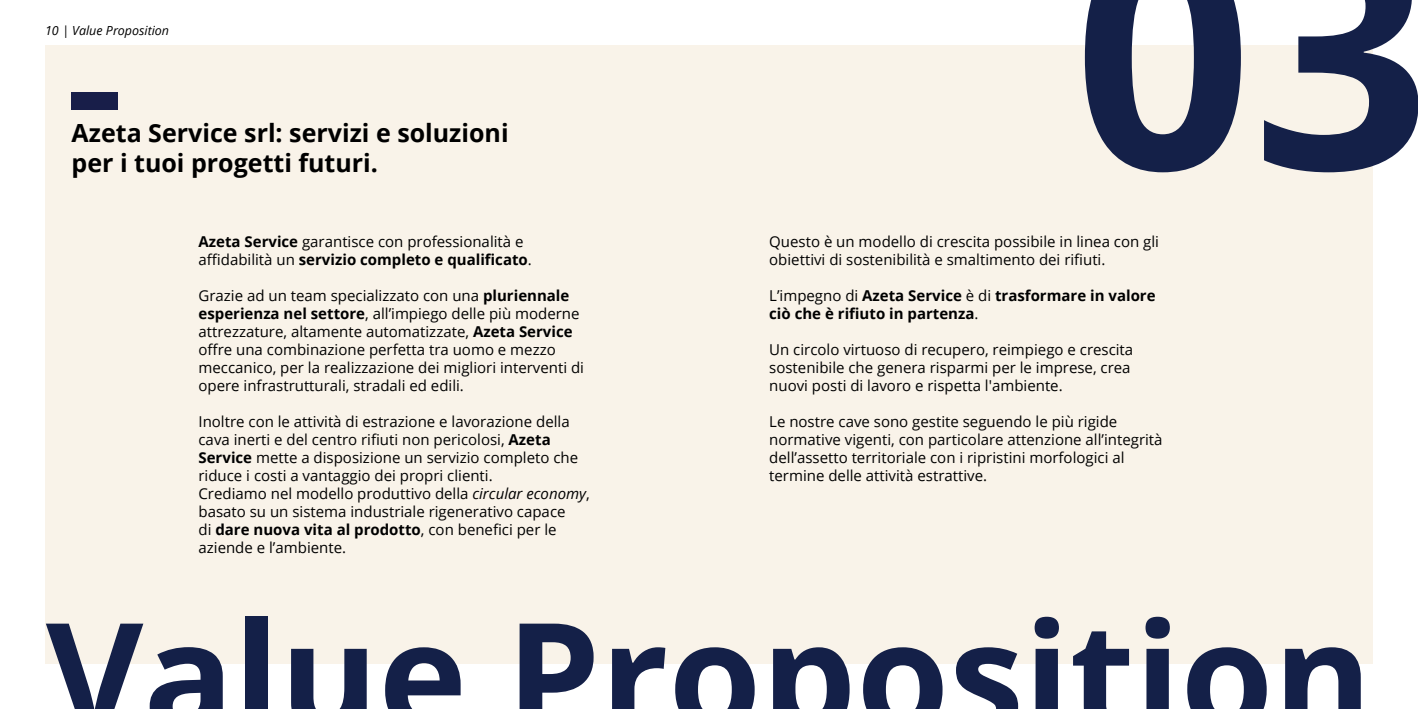
<style>
.page{position:relative;width:1418px;height:709px;background:#fff}
.page>*{position:absolute;margin:0;border:0;box-sizing:border-box;transform-origin:0 0}
.t1{font:700 312.5px "Open Sans";color:#142048}
.t2{font:700 150px "Open Sans";color:#142048}
.t3{font:700 25px "Open Sans";color:#000}
.t4{font:15px/18px "Open Sans";color:#000}
.t5{font:700 15px/18px "Open Sans";color:#000}
.t6{font:italic 12.5px "Open Sans";color:#000}
.s1{font-weight:700}
.s2{font-weight:400}
.s3{font-style:italic}
</style>
<div class="page">
<div style="left:45px;top:45px;width:1327px;height:619px;background:#f9f3e9"></div>
<div style="left:72px;top:92px;width:46px;height:18px;background:#181e49"></div>
<p class="t6" style="left:45px;top:22px;width:126px">10 | Value Proposition</p>
<p class="t3" style="left:72px;top:116px;width:438px">Azeta Service srl: servizi e soluzioni</p>
<p class="t3" style="left:72px;top:146px;width:308px">per i tuoi progetti futuri.</p>
<p class="t4" style="left:198px;top:232px;width:326px"><span class="s1">Azeta Service</span> garantisce con professionalità e</p>
<p class="t5" style="left:198px;top:250px;width:335px"><span class="s2">affidabilità un</span> servizio completo e qualificato<span class="s2">.</span></p>
<p class="t4" style="left:198px;top:286px;width:387px">Grazie ad un team specializzato con una <span class="s1">pluriennale esperienza nel settore</span>, all’impiego delle più moderne attrezzature, altamente automatizzate, <span class="s1">Azeta Service </span>offre una combinazione perfetta tra uomo e mezzo meccanico, per la realizzazione dei migliori interventi di opere infrastrutturali, stradali ed edili.</p>
<p class="t4" style="left:198px;top:412px;width:381px">Inoltre con le attività di estrazione e lavorazione della cava inerti e del centro rifiuti non pericolosi, <span class="s1">Azeta Service</span> mette a disposizione un servizio completo che riduce i costi a vantaggio dei propri clienti.</p>
<p class="t4" style="left:198px;top:484px;width:393px">Crediamo nel modello produttivo della <span class="s3">circular economy</span>, basato su un sistema industriale rigenerativo capace<br>di <span class="s1">dare nuova vita al prodotto</span>, con benefici per le aziende e l’ambiente.</p>
<p class="t1" style="left:1073px;top:-165px;width:358px">03</p>
<p class="t4" style="left:769px;top:232px;width:391px">Questo è un modello di crescita possibile in linea con gli obiettivi di sostenibilità e smaltimento dei rifiuti.</p>
<p class="t5" style="left:769px;top:286px;width:388px"><span class="s2">L’impegno di</span> Azeta Service <span class="s2">è di</span> trasformare in valore ciò che è rifiuto in partenza<span class="s2">.</span></p>
<p class="t4" style="left:769px;top:340px;width:365px">Un circolo virtuoso di recupero, reimpiego e crescita sostenibile che genera risparmi per le imprese, crea nuovi posti di lavoro e rispetta l'ambiente.</p>
<p class="t4" style="left:769px;top:412px;width:395px">Le nostre cave sono gestite seguendo le più rigide normative vigenti, con particolare attenzione all’integrità dell’assetto territoriale con i ripristini morfologici al termine delle attività estrattive.</p>
<p class="t2" style="left:46px;top:570px;width:1327px">Value Proposition</p>
</div>
